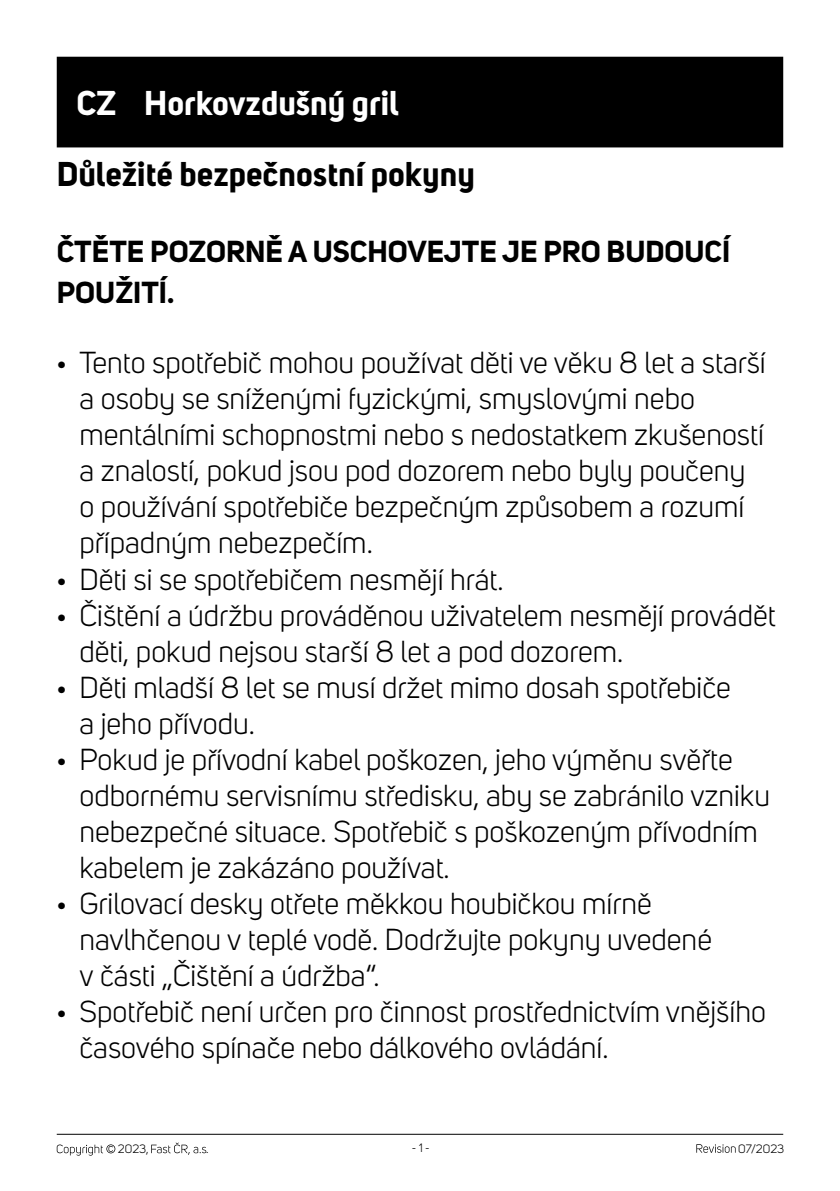
<style>
.page{position:relative;width:840px;height:1191px;background:#fff}
.page>*{position:absolute;margin:0;border:0;box-sizing:border-box;transform-origin:0 0}
.t1{font:700 34px "Uni Sans";color:#000}
.t2{font:700 34px "Uni Sans";color:#fff}
.t3{font:30px/36px "Uni Sans";color:#000}
.t4{font:700 30px/40.8px "Uni Sans";color:#000}
.t5{font:12px "Uni Sans";color:#000}
.s1{font-size:23px}
</style>
<div class="page">
<hr style="left:57px;top:1133px;width:725px;height:1px;background:#000">
<svg style="left:696px;top:1144px;width:39px;height:8px"></svg>
<svg style="left:57px;top:1144px;width:58px;height:11px"></svg>
<svg style="left:151px;top:1142px;width:55px;height:12px"></svg>
<div style="left:57px;top:57px;width:725px;height:90px;background:#000"></div>
<p class="t2" style="left:76px;top:82px;width:323px">CZ Horkovzdušný gril</p>
<p class="t1" style="left:57px;top:153px;width:419px">Důležité bezpečnostní pokyny</p>
<p class="t4" style="left:57px;top:231px;width:674px">ČTĚTE POZORNĚ A USCHOVEJTE JE PRO BUDOUCÍ<br>POUŽITÍ.</p>
<p class="t3" style="left:79px;top:345px;width:687px;text-indent:-23px"><span class="s1">•</span> Tento spotřebič mohou používat děti ve věku 8 let a starší a osoby se sníženými fyzickými, smyslovými nebo mentálními schopnostmi nebo s nedostatkem zkušeností a znalostí, pokud jsou pod dozorem nebo byly poučeny o používání spotřebiče bezpečným způsobem a rozumí případným nebezpečím.</p>
<p class="t3" style="left:57px;top:561px;width:448px"><span class="s1">•</span> Děti si se spotřebičem nesmějí hrát.</p>
<p class="t3" style="left:79px;top:597px;width:697px;text-indent:-23px"><span class="s1">•</span> Čištění a údržbu prováděnou uživatelem nesmějí provádět děti, pokud nejsou starší 8 let a pod dozorem.</p>
<p class="t3" style="left:79px;top:669px;width:652px;text-indent:-23px"><span class="s1">•</span> Děti mladší 8 let se musí držet mimo dosah spotřebiče a jeho přívodu.</p>
<p class="t3" style="left:79px;top:741px;width:691px;text-indent:-23px"><span class="s1">•</span> Pokud je přívodní kabel poškozen, jeho výměnu svěřte odbornému servisnímu středisku, aby se zabránilo vzniku nebezpečné situace. Spotřebič s poškozeným přívodním kabelem je zakázáno používat.</p>
<p class="t3" style="left:79px;top:885px;width:633px;text-indent:-23px"><span class="s1">•</span> Grilovací desky otřete měkkou houbičkou mírně navlhčenou v teplé vodě. Dodržujte pokyny uvedené v části „Čištění a údržba“.</p>
<p class="t3" style="left:79px;top:993px;width:687px;text-indent:-23px"><span class="s1">•</span> Spotřebič není určen pro činnost prostřednictvím vnějšího časového spínače nebo dálkového ovládání.</p>
<p class="t5" style="left:118px;top:1142px;width:32px">2023,</p>
<p class="t5" style="left:206px;top:1142px;width:4px">.</p>
<p class="t5" style="left:411px;top:1141px;width:19px">- 1 -</p>
<p class="t5" style="left:737px;top:1141px;width:47px">07/2023</p>
</div>
